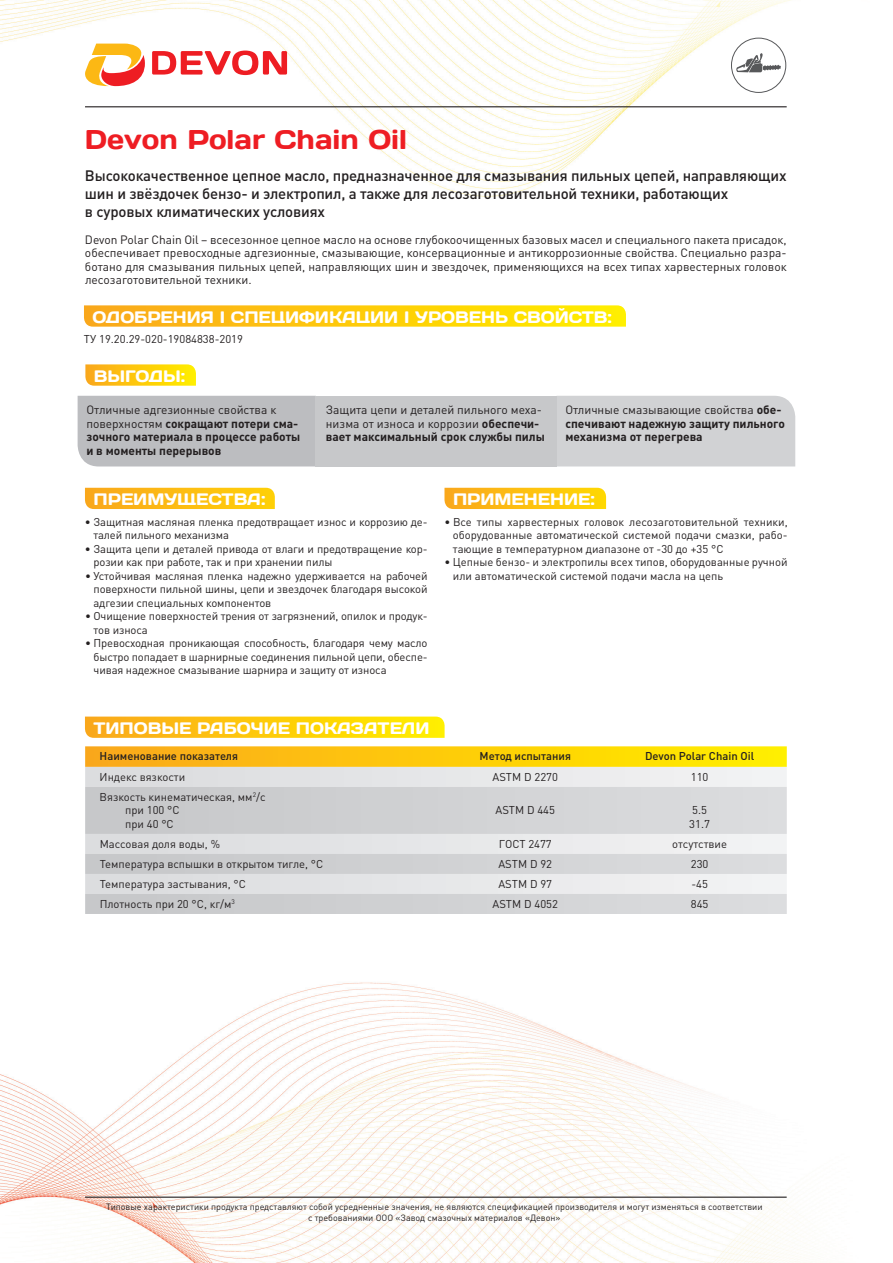
<style>
.page{position:relative;width:893px;height:1263px;background:#fff}
.page>*{position:absolute;margin:0;border:0;box-sizing:border-box;transform-origin:0 0}
.t1{font:27px "Days";color:#ee1d23}
.t2{font:16.5px "Days";color:#fff}
.t3{font:500 15px/18px "DIN Pro";letter-spacing:-.01em;color:#231f20}
.t4{font:12px/13.5px "DIN Pro";color:#231f20;text-align:justify}
.t5{font:700 12px/13.5px "DIN Pro";color:#231f20}
.t6{font:11.25px/13.5px "DIN Pro";letter-spacing:-.01em;color:#231f20}
.t7{font:500 11.25px "DIN Pro";color:#231f20}
.t8{font:9px/10.8px "DIN Pro";color:#231f20;text-align:center}
.s1{font-weight:400}
.s2{font-weight:700}
</style>
<div class="page">
<img style="left:0;top:0;width:805px;height:1263px">
<svg style="left:736px;top:53px;width:45px;height:19px"></svg>
<div style="left:731px;top:38px;width:55px;height:55px;border:1px solid #57585a;border-radius:50%"></div>
<svg style="left:444px;top:488px;width:162px;height:21px;background:#fcc012"></svg>
<svg style="left:85px;top:488px;width:190px;height:21px;background:#fcbc13"></svg>
<div style="left:78px;top:396px;width:237px;height:70px;background:#bcbdc0"></div>
<div style="left:557px;top:396px;width:238px;height:70px;background:#d1d2d4"></div>
<div style="left:315px;top:396px;width:242px;height:70px;background:#c7c8ca"></div>
<svg style="left:85px;top:364px;width:111px;height:22px;background:#fdcd17"></svg>
<svg style="left:84px;top:305px;width:542px;height:22px;background:#fdcc13"></svg>
<svg style="left:85px;top:746px;width:702px;height:21px;background:#fdcc11"></svg>
<svg style="left:85px;top:767px;width:702px;height:20px"></svg>
<svg style="left:85px;top:787px;width:702px;height:127px;background:#d7d8da"></svg>
<svg style="left:85px;top:716px;width:360px;height:22px;background:#fdcc14"></svg>
<hr style="left:85px;top:106px;width:702px;height:1px;background:#231f20">
<svg style="left:84px;top:44px;width:61px;height:42px"></svg>
<svg style="left:152px;top:51px;width:135px;height:24px"></svg>
<hr style="left:85px;top:1196px;width:702px;height:2px;background:#231f20">
<h1 class="t1" style="left:85px;top:122px;width:324px">Devon Polar Chain Oil</h1>
<h3 class="t3" style="left:85px;top:165px;width:703px">Высококачественное цепное масло, предназначенное для смазывания пильных цепей, направляющих шин и звёздочек бензо- и электропил, а также для лесозаготовительной техники, работающих<br>в суровых климатических условиях</h3>
<p class="t4" style="left:85px;top:231px;width:703px">Devon Polar Chain Oil – всесезонное цепное масло на основе глубокоочищенных базовых масел и специального пакета присадок, обеспечивает превосходные адгезионные, смазывающие, консервационные и антикоррозионные свойства. Специально разра&shy;ботано для смазывания пильных цепей, направляющих шин и звездочек, применяющихся на всех типах харвестерных головок лесозаготовительной техники.</p>
<h2 class="t2" style="left:92px;top:306px;width:15px">ОДО</h2>
<h2 class="t2" style="left:134px;top:306px;width:27px">БРЕНИ</h2>
<h2 class="t2" style="left:201px;top:306px;width:45px">Я I СПЕ</h2>
<h2 class="t2" style="left:271px;top:306px;width:114px">ЦИФИКАЦИИ</h2>
<h2 class="t2" style="left:404px;top:306px;width:26px">I УРОВЕН</h2>
<h2 class="t2" style="left:495px;top:306px;width:34px">Ь СВО</h2>
<h2 class="t2" style="left:555px;top:306px;width:28px">ЙСТВ</h2>
<h2 class="t2" style="left:607px;top:306px;width:6px">:</h2>
<p class="t6" style="left:84px;top:331px;width:160px">ТУ 19.20.29-020-19084838-2019</p>
<h2 class="t2" style="left:94px;top:365px;width:93px">выгоды:</h2>
<p class="t5" style="left:86px;top:401px;width:215px"><span class="s1">Отличные адгезионные свойства к поверхностям</span> сокращают потери сма&shy;зочного материала в процессе работы и в моменты перерывов</p>
<p class="t4" style="left:326px;top:402px;width:220px;text-align:left">Защита цепи и деталей пильного меха&shy;низма от износа и коррозии <span class="s2">обеспечи&shy;вает максимальный срок службы пилы</span></p>
<p class="t5" style="left:565px;top:401px;width:221px"><span class="s1">Отличные смазывающие свойства</span> обе&shy;спечивают надежную защиту пильного механизма от перегрева</p>
<h2 class="t2" style="left:93px;top:488px;width:174px">преимущества:</h2>
<h2 class="t2" style="left:453px;top:488px;width:143px">применение:</h2>
<p class="t6" style="left:93px;top:514px;width:336px;text-indent:-9px">• Защитная масляная пленка предотвращает износ и коррозию де&shy;талей пильного механизма</p>
<p class="t6" style="left:94px;top:541px;width:336px;text-indent:-9px">• Защита цепи и деталей привода от влаги и предотвращение кор&shy;розии как при работе, так и при хранении пилы</p>
<p class="t6" style="left:94px;top:568px;width:336px;text-align:justify;text-indent:-8px">• Устойчивая масляная пленка надежно удерживается на рабочей поверхности пильной шины, цепи и звездочек благодаря высокой адгезии специальных компонентов</p>
<p class="t6" style="left:94px;top:608px;width:336px;text-indent:-9px">• Очищение поверхностей трения от загрязнений, опилок и продук&shy;тов износа</p>
<p class="t6" style="left:94px;top:635px;width:336px;text-align:justify;text-indent:-8px">• Превосходная проникающая способность, благодаря чему масло быстро попадает в шарнирные соединения пильной цепи, обеспе&shy;чивая надежное смазывание шарнира и защиту от износа</p>
<p class="t6" style="left:453px;top:514px;width:336px;text-align:justify;text-indent:-8px">• Все типы харвестерных головок лесозаготовительной техники, оборудованные автоматической системой подачи смазки, рабо&shy;тающие в температурном диапазоне от -30 до +35 °С</p>
<p class="t6" style="left:453px;top:554px;width:336px;text-indent:-8px">• Цепные бензо- и электропилы всех типов, оборудованные ручной или автоматической системой подачи масла на цепь</p>
<h2 class="t2" style="left:93px;top:717px;width:15px">ТИПОВЫЕ</h2>
<h2 class="t2" style="left:197px;top:717px;width:181px">РА БОЧИЕ ПОКАЗАТЕ</h2>
<h2 class="t2" style="left:402px;top:717px;width:27px">ЛИ</h2>
<p class="t7" style="left:100px;top:747px;width:140px">Наименование показателя</p>
<p class="t7" style="left:480px;top:747px;width:93px">Метод иcпытания</p>
<p class="t7" style="left:645px;top:747px;width:111px">Devon Polar Chain Oil</p>
<p class="t6" style="left:100px;top:769px;width:87px">Индекс вязкости</p>
<p class="t6" style="left:493px;top:769px;width:67px">ASTM D 2270</p>
<p class="t6" style="left:691px;top:769px;width:19px">110</p>
<p class="t6" style="left:125px;top:789px;width:142px;text-indent:-26px">Вязкость кинематическая, мм<sup>2</sup>/с при 100 °С<br>при 40 °С</p>
<p class="t6" style="left:495px;top:802px;width:61px">ASTM D 445</p>
<p class="t6" style="left:689px;top:802px;width:22px">5.5<br>31.7</p>
<p class="t6" style="left:100px;top:836px;width:122px">Массовая доля воды, %</p>
<p class="t6" style="left:499px;top:836px;width:55px">ГОСТ 2477</p>
<p class="t6" style="left:672px;top:836px;width:56px">отсутствие</p>
<p class="t6" style="left:100px;top:856px;width:225px">Температура вспышки в открытом тигле, °С</p>
<p class="t6" style="left:498px;top:856px;width:55px">ASTM D 92</p>
<p class="t6" style="left:691px;top:856px;width:19px">230</p>
<p class="t6" style="left:100px;top:876px;width:148px">Температура застывания, °С</p>
<p class="t6" style="left:498px;top:876px;width:55px">ASTM D 97</p>
<p class="t6" style="left:691px;top:876px;width:18px">-45</p>
<p class="t6" style="left:100px;top:896px;width:137px">Плотность при 20 °С, кг/м<sup>3</sup></p>
<p class="t6" style="left:493px;top:896px;width:67px">ASTM D 4052</p>
<p class="t6" style="left:691px;top:896px;width:19px">845</p>
<p class="t8" style="left:106px;top:1200px;width:658px">Типовые характеристики продукта представляют собой усредненные значения, не являются спецификацией производителя и могут изменяться в соответствии с требованиями ООО «Завод смазочных материалов «Девон»</p>
</div>
